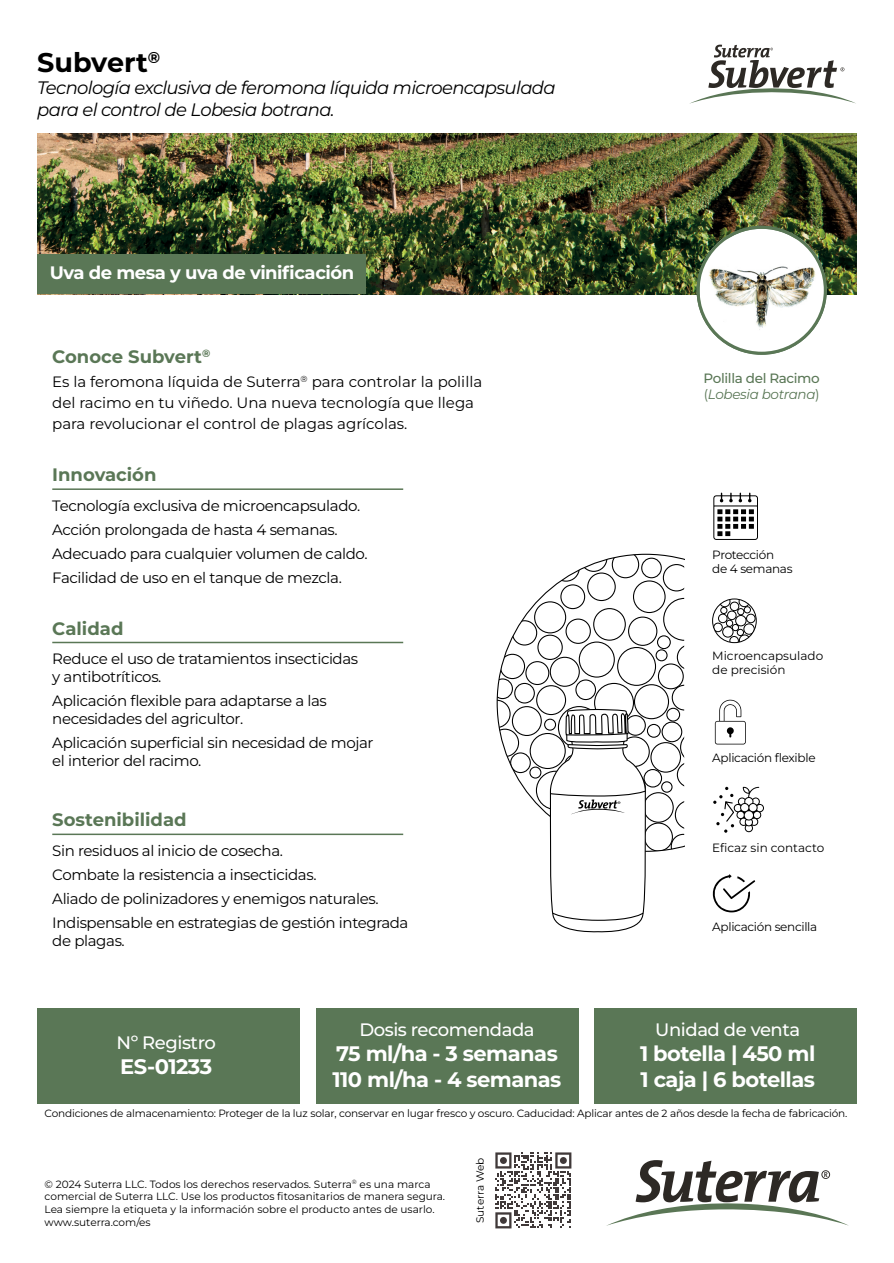
<style>
.page{position:relative;width:894px;height:1263px;background:#fff}
.page>*{position:absolute;margin:0;border:0;box-sizing:border-box;transform-origin:0 0}
.t1{font:700 27px "Montserrat";color:#000}
.t2{font:700 21px/25.2px "Montserrat";letter-spacing:-.025em;color:#fff}
.t3{font:italic 18px/21.6px "Montserrat";letter-spacing:-.035em;color:#000}
.t4{font:700 18px "Montserrat";color:#5a7756}
.t5{font:500 18px "Montserrat";letter-spacing:-.025em;color:#fff}
.t6{font:700 18px "Montserrat";letter-spacing:-.025em;color:#fff}
.t7{font:15px/24px "Montserrat";letter-spacing:-.025em;color:#000}
.t8{font:15px/21px "Montserrat";color:#000}
.t9{font:500 13.5px/16.2px "Montserrat";letter-spacing:-.025em;color:#5a7756}
.t10{font:12px/14.4px "Montserrat";letter-spacing:-.025em;color:#000}
.t11{font:12px/14.4px "Montserrat";color:#000}
.t12{font:10.5px/12.6px "Montserrat";letter-spacing:-.01em;color:#000}
.s1{font-weight:400}
.s2{font-weight:400;font-style:italic}
</style>
<div class="page">
<div style="left:315px;top:1008px;width:263px;height:95px;background:#5a7756"></div>
<div style="left:593px;top:1008px;width:263px;height:95px;background:#5a7756"></div>
<div style="left:37px;top:1008px;width:263px;height:95px;background:#5a7756"></div>
<svg style="left:496px;top:554px;width:188px;height:298px"></svg>
<svg style="left:549px;top:553px;width:98px;height:380px"></svg>
<img style="left:38px;top:133px;width:818px;height:161px">
<svg style="left:495px;top:1152px;width:76px;height:76px"></svg>
<div style="left:500px;top:1157px;width:6px;height:7px;background:#403939;border-radius:50%"></div>
<svg style="left:559px;top:1157px;width:7px;height:7px"></svg>
<svg style="left:500px;top:1216px;width:6px;height:7px"></svg>
<div style="left:38px;top:255px;width:327px;height:39px;background:#5a7756"></div>
<svg style="left:713px;top:492px;width:44px;height:48px"></svg>
<svg style="left:712px;top:874px;width:42px;height:38px"></svg>
<svg style="left:689px;top:45px;width:167px;height:59px"></svg>
<svg style="left:713px;top:787px;width:50px;height:45px"></svg>
<svg style="left:714px;top:699px;width:31px;height:45px"></svg>
<hr style="left:52px;top:833px;width:351px;height:2px;background:#5a7756">
<hr style="left:52px;top:488px;width:351px;height:2px;background:#5a7756">
<hr style="left:52px;top:642px;width:351px;height:1px;background:#5a7756">
<svg style="left:697px;top:227px;width:128px;height:126px"></svg>
<img style="left:700px;top:239px;width:125px;height:114px">
<div style="left:696px;top:226px;width:130px;height:129px;border:3px solid #5a7756;border-radius:50%"></div>
<div style="left:735px;top:615px;width:11px;height:11px;border:1px solid #000;border-radius:50%"></div>
<div style="left:743px;top:623px;width:11px;height:11px;border:1px solid #000;border-radius:50%"></div>
<div style="left:722px;top:626px;width:11px;height:11px;border:1px solid #000;border-radius:50%"></div>
<svg style="left:718px;top:600px;width:12px;height:7px"></svg>
<svg style="left:738px;top:600px;width:11px;height:7px"></svg>
<div style="left:736px;top:629px;width:7px;height:7px;border:1px solid #000;border-radius:50%"></div>
<div style="left:731px;top:624px;width:7px;height:7px;border:1px solid #000;border-radius:50%"></div>
<div style="left:725px;top:619px;width:7px;height:8px;border:1px solid #000;border-radius:50%"></div>
<div style="left:737px;top:608px;width:7px;height:7px;border:1px solid #000;border-radius:50%"></div>
<div style="left:720px;top:607px;width:7px;height:7px;border:1px solid #000;border-radius:50%"></div>
<div style="left:743px;top:606px;width:7px;height:7px;border:1px solid #000;border-radius:50%"></div>
<div style="left:729px;top:601px;width:10px;height:10px;border:1px solid #000;border-radius:50%"></div>
<div style="left:717px;top:613px;width:10px;height:10px;border:1px solid #000;border-radius:50%"></div>
<div style="left:726px;top:610px;width:10px;height:10px;border:1px solid #000;border-radius:50%"></div>
<div style="left:713px;top:622px;width:9px;height:10px;border:1px solid #000;border-radius:50%"></div>
<div style="left:745px;top:614px;width:10px;height:9px;border:1px solid #000;border-radius:50%"></div>
<svg style="left:729px;top:634px;width:21px;height:8px"></svg>
<div style="left:711px;top:598px;width:45px;height:45px;border:1px solid #000;border-radius:50%"></div>
<svg style="left:608px;top:1160px;width:240px;height:65px"></svg>
<h1 class="t1" style="left:37px;top:45px;width:124px">Subvert<sup>®</sup></h1>
<p class="t3" style="left:37px;top:76px;width:519px">Tecnología exclusiva de feromona líquida microencapsulada para el control de Lobesia botrana.</p>
<p class="t6" style="left:50px;top:261px;width:306px">Uva de mesa y uva de vinificación</p>
<p class="t4" style="left:52px;top:344px;width:159px">Conoce Subvert<sup>®</sup></p>
<p class="t8" style="left:52px;top:370px;width:431px">Es la feromona líquida de Suterra<sup>®</sup> para controlar la polilla del racimo en tu viñedo. Una nueva tecnología que llega para revolucionar el control de plagas agrícolas.</p>
<p class="t4" style="left:52px;top:463px;width:106px">Innovación</p>
<p class="t7" style="left:52px;top:493px;width:317px">Tecnología exclusiva de microencapsulado.<br>Acción prolongada de hasta 4 semanas.<br>Adecuado para cualquier volumen de caldo.<br>Facilidad de uso en el tanque de mezcla.</p>
<p class="t4" style="left:52px;top:617px;width:73px">Calidad</p>
<p class="t7" style="left:52px;top:649px;width:307px;line-height:18px">Reduce el uso de tratamientos insecticidas y antibotríticos.</p>
<p class="t7" style="left:52px;top:691px;width:276px;line-height:18px">Aplicación flexible para adaptarse a las necesidades del agricultor.</p>
<p class="t7" style="left:52px;top:733px;width:323px;line-height:18px">Aplicación superficial sin necesidad de mojar el interior del racimo.</p>
<p class="t4" style="left:52px;top:807px;width:136px">Sostenibilidad</p>
<p class="t7" style="left:52px;top:838px;width:357px">Sin residuos al inicio de cosecha.<br>Combate la resistencia a insecticidas.<br>Aliado de polinizadores y enemigos naturales.<br>Indispensable en estrategias de gestión integrada</p>
<p class="t7" style="left:52px;top:928px;width:74px">de plagas.</p>
<p class="t5" style="left:117px;top:1030px;width:101px">Nº Registro</p>
<h2 class="t2" style="left:120px;top:1053px;width:93px">ES-01233</h2>
<p class="t5" style="left:359px;top:1017px;width:177px">Dosis recomendada</p>
<h2 class="t2" style="left:332px;top:1040px;width:230px">75 ml/ha - 3 semanas<br>110 ml/ha - 4 semanas</h2>
<p class="t9" style="left:703px;top:369px;width:118px">Polilla del Racimo <span class="s1">(</span><span class="s2">Lobesia botrana</span><span class="s1">)</span></p>
<p class="t10" style="left:712px;top:547px;width:82px">Protección<br>de 4 semanas</p>
<p class="t11" style="left:712px;top:648px;width:112px">Microencapsulado de precisión</p>
<p class="t10" style="left:712px;top:750px;width:105px">Aplicación flexible</p>
<p class="t11" style="left:712px;top:839px;width:113px">Eficaz sin contacto</p>
<p class="t10" style="left:712px;top:918px;width:106px">Aplicación sencilla</p>
<p class="t5" style="left:655px;top:1017px;width:146px">Unidad de venta</p>
<h2 class="t2" style="left:640px;top:1040px;width:177px">1 botella | 450 ml<br>1 caja | 6 botellas</h2>
<p class="t12" style="left:45px;top:1107px;width:804px">Condiciones de almacenamiento: Proteger de la luz solar, conservar en lugar fresco y oscuro. Caducidad: Aplicar antes de 2 años desde la fecha de fabricación.</p>
<p class="t12" style="left:45px;top:1177px;width:402px">© 2024 Suterra LLC. Todos los derechos reservados. Suterra<sup>®</sup> es una marca comercial de Suterra LLC. Use los productos fitosanitarios de manera segura.<br>Lea siempre la etiqueta y la información sobre el producto antes de usarlo. www.suterra.com/es</p>
<p class="t12" style="left:473px;top:1223px;width:67px;rotate:-90deg">Suterra Web</p>
</div>
